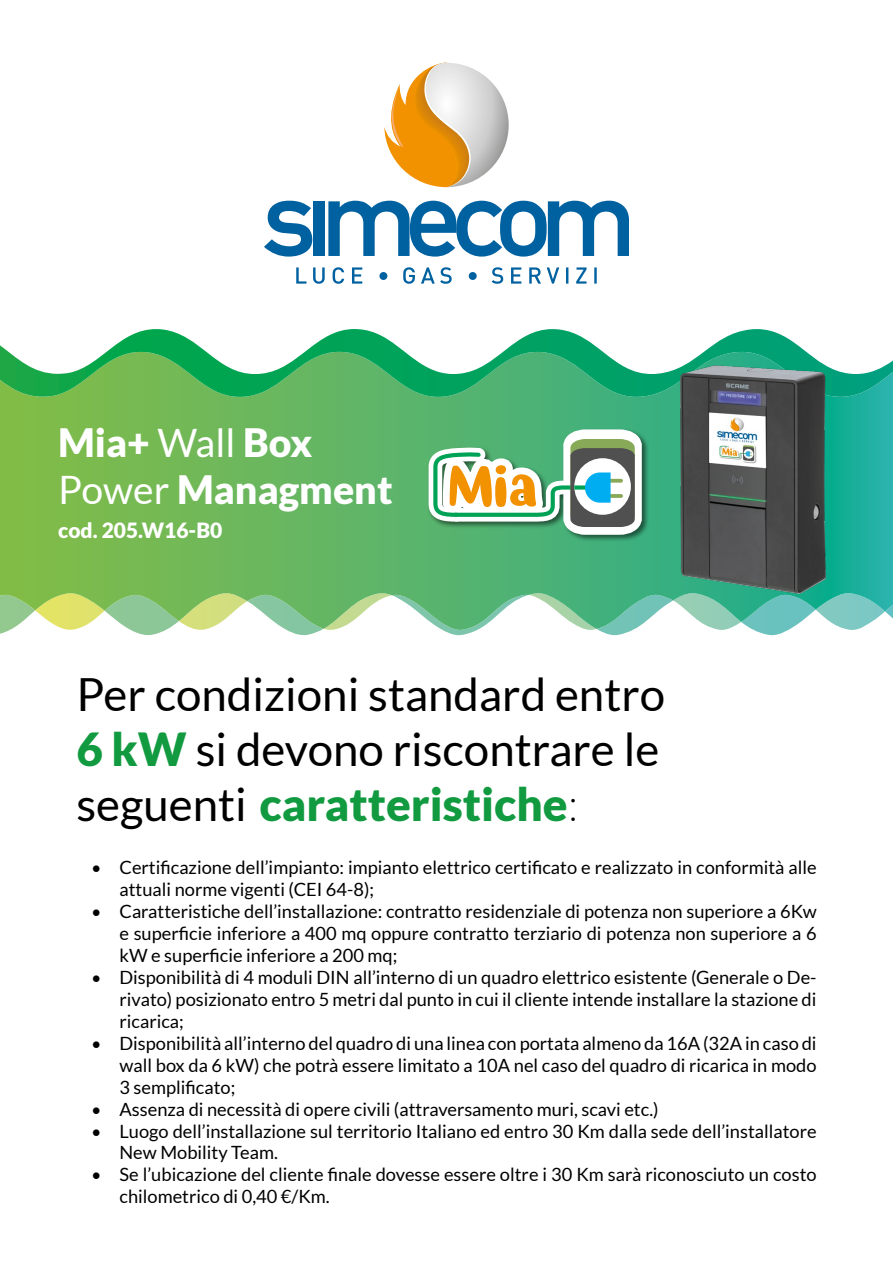
<style>
.page{position:relative;width:893px;height:1263px;background:#fff}
.page>*{position:absolute;margin:0;border:0;box-sizing:border-box;transform-origin:0 0}
.t1{font:54.15px "Ribeat";color:#f39200}
.t2{font:45.75px/54.8px "Lato";color:#000}
.t3{font:900 39.15px/47px "Lato";color:#fff}
.t4{font:900 21px "Lato";color:#fff}
.t5{font:18.3px/21.9px "Lato";color:#000}
.s1{font-weight:400}
.s2{font-weight:900;color:#119a3f}
.s3{font-weight:100}
</style>
<div class="page">
<svg style="left:0;top:630px;width:788px;height:5px"></svg>
<svg style="left:0;top:397px;width:893px;height:233px;background:#70bc70"></svg>
<img style="left:0;top:329px;width:893px;height:68px">
<svg style="left:422px;top:406px;width:226px;height:136px"></svg>
<svg style="left:455px;top:513px;width:77px;height:4px"></svg>
<img style="left:658px;top:337px;width:190px;height:290px">
<svg style="left:384px;top:63px;width:125px;height:124px"></svg>
<svg style="left:264px;top:201px;width:48px;height:56px"></svg>
<div style="left:313px;top:201px;width:12px;height:55px;background:#0061a0"></div>
<svg style="left:328px;top:201px;width:301px;height:56px"></svg>
<svg style="left:296px;top:267px;width:301px;height:17px"></svg>
<h3 class="t3" style="left:58px;top:418px;width:336px">Mia+ <span class="s1">Wall</span> Box<br><span class="s1">Power</span> Managment</h3>
<p class="t4" style="left:58px;top:518px;width:166px">cod. 205.W16-B0</p>
<h1 class="t1" style="left:447px;top:455px;width:91px">Mia</h1>
<h2 class="t2" style="left:76px;top:667px;width:590px">Per condizioni standard entro<br><span class="s2">6 kW</span> si devono riscontrare le seguenti <span class="s2">caratteristiche</span><span class="s3">:</span></h2>
<p class="t5" style="left:119px;top:857px;width:699px;text-indent:-27px">• Certificazione dell’impianto: impianto elettrico certificato e realizzato in conformità alle attuali norme vigenti (CEI 64-8);</p>
<p class="t5" style="left:119px;top:900px;width:699px;text-align:justify;text-indent:-27px">• Caratteristiche dell’installazione: contratto residenziale di potenza non superiore a 6Kw e superficie inferiore a 400 mq oppure contratto terziario di potenza non superiore a 6 kW e superficie inferiore a 200 mq;</p>
<p class="t5" style="left:119px;top:966px;width:699px;text-align:justify;text-indent:-27px">• Disponibilità di 4 moduli DIN all’interno di un quadro elettrico esistente (Generale o De&shy;rivato) posizionato entro 5 metri dal punto in cui il cliente intende installare la stazione di ricarica;</p>
<p class="t5" style="left:119px;top:1032px;width:699px;text-align:justify;text-indent:-27px">• Disponibilità all’interno del quadro di una linea con portata almeno da 16A (32A in caso di wall box da 6 kW) che potrà essere limitato a 10A nel caso del quadro di ricarica in modo 3 semplificato;</p>
<p class="t5" style="left:92px;top:1098px;width:568px">• Assenza di necessità di opere civili (attraversamento muri, scavi etc.)</p>
<p class="t5" style="left:119px;top:1120px;width:699px;text-indent:-27px">• Luogo dell’installazione sul territorio Italiano ed entro 30 Km dalla sede dell’installatore<br>New Mobility Team.</p>
<p class="t5" style="left:119px;top:1164px;width:699px;text-indent:-27px">• Se l’ubicazione del cliente finale dovesse essere oltre i 30 Km sarà riconosciuto un costo chilometrico di 0,40 €/Km.</p>
</div>
